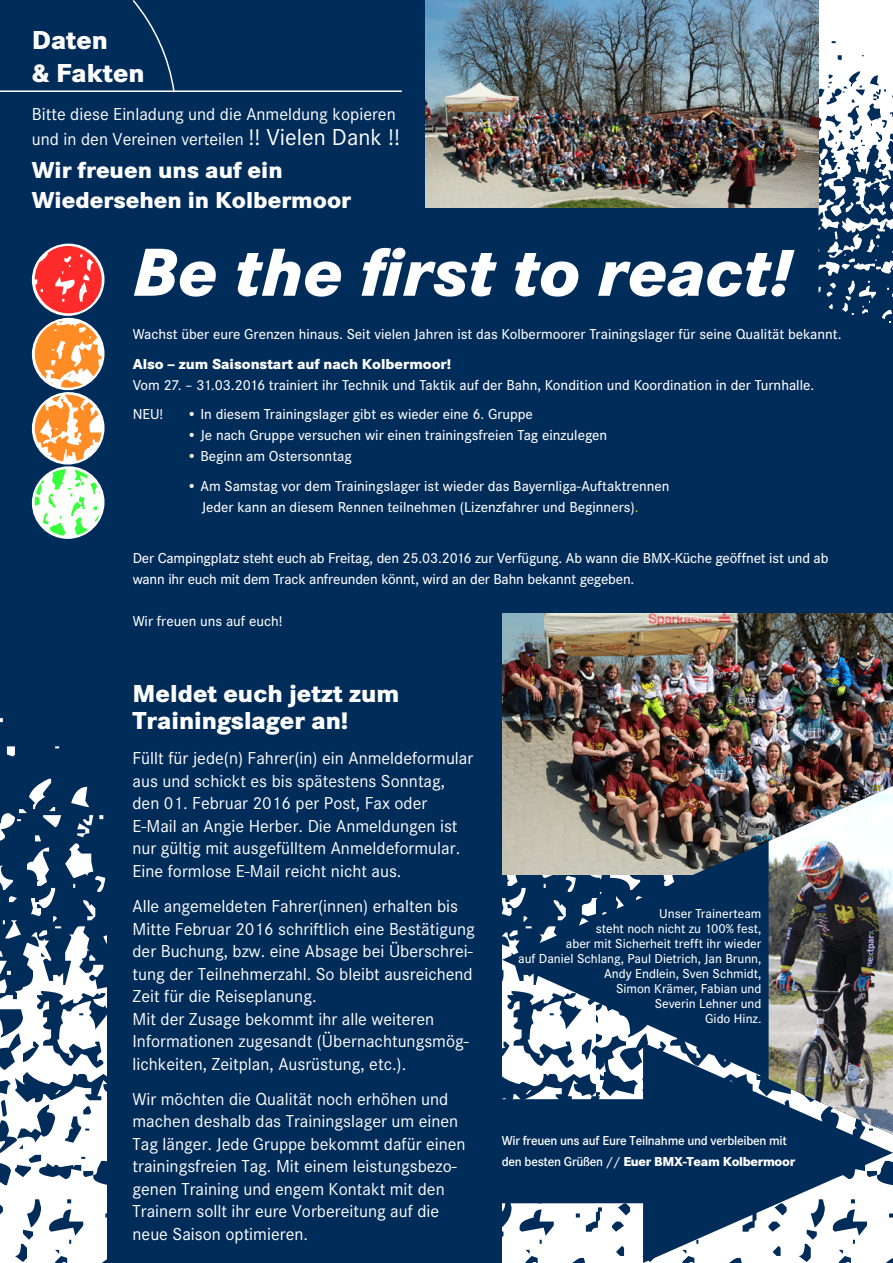
<style>
.page{position:relative;width:893px;height:1263px;background:#002c5a}
.page>*{position:absolute;margin:0;border:0;box-sizing:border-box;transform-origin:0 0}
.t1{font:italic 800 70.5px "Corporate S";color:#fff}
.t2{font:800 27px/33px "Corporate S";color:#fff}
.t3{font:800 25.5px/27px "Corporate S";color:#fff}
.t4{font:800 24px/30px "Corporate S";color:#fff}
.t5{font:18px/22.5px "Corporate S";color:#fff}
.t6{font:500 15px/21px "Corporate S";color:#fff}
.t7{font:800 15px "Corporate S";color:#fff}
.t8{font:500 13.5px/15px "Corporate S";color:#fff;text-align:right}
.t9{font:600 13.5px/21px "Corporate S";letter-spacing:-.02em;color:#fff}
.s1{font-size:24px}
.s2{color:#cbd300}
.s3{font-weight:800}
</style>
<div class="page">
<svg style="left:502px;top:1135px;width:391px;height:128px;fill:#002c5a"></svg>
<hr style="left:0;top:90px;width:402px;height:2px;background:#fff">
<img style="left:502px;top:614px;width:391px;height:172px">
<svg style="left:131px;top:0;width:45px;height:94px;background:#0d3662"></svg>
<svg style="left:502px;top:786px;width:267px;height:349px;background:#455d77"></svg>
<img style="left:769px;top:786px;width:124px;height:349px">
<svg style="left:819px;top:0;width:74px;height:323px"></svg>
<div style="left:107px;top:716px;width:395px;height:547px;background:#002c5a"></div>
<svg style="left:31px;top:243px;width:74px;height:297px"></svg>
<img style="left:425px;top:0;width:394px;height:208px">
<h2 class="t2" style="left:32px;top:24px;width:114px">Daten<br>&amp; Fakten</h2>
<p class="t5" style="left:32px;top:101px;width:370px;line-height:25.5px">Bitte diese Einladung und die Anmeldung kopieren und in den Vereinen verteilen <span class="s1">!! Vielen Dank !!</span></p>
<h3 class="t4" style="left:32px;top:155px;width:321px">Wir freuen uns auf ein<br>Wiedersehen in Kolbermoor</h3>
<h1 class="t1" style="left:133px;top:230px;width:661px">Be the first to react!</h1>
<p class="t6" style="left:133px;top:324px;width:710px">Wachst über eure Grenzen hinaus. Seit vielen Jahren ist das Kolbermoorer Trainingslager für seine Qualität bekannt.</p>
<p class="t7" style="left:133px;top:355px;width:320px">Also – zum Saisonstart auf nach Kolbermoor!</p>
<p class="t6" style="left:133px;top:370px;width:683px;line-height:29.5px">Vom 27. – 31.03.2016 trainiert ihr Technik und Taktik auf der Bahn, Kondition und Koordination in der Turnhalle.<br>NEU!</p>
<p class="t6" style="left:187px;top:404px;width:348px">• In diesem Trainingslager gibt es wieder eine 6. Gruppe</p>
<p class="t6" style="left:187px;top:425px;width:422px">• Je nach Gruppe versuchen wir einen trainingsfreien Tag einzulegen</p>
<p class="t6" style="left:187px;top:446px;width:167px">• Beginn am Ostersonntag</p>
<p class="t6" style="left:202px;top:476px;width:469px;text-indent:-15px">• Am Samstag vor dem Trainingslager ist wieder das Bayernliga-Auftaktrennen<br>Jeder kann an diesem Rennen teilnehmen (Lizenzfahrer und Beginners)<span class="s2">.</span></p>
<p class="t6" style="left:133px;top:547px;width:697px">Der Campingplatz steht euch ab Freitag, den 25.03.2016 zur Verfügung. Ab wann die BMX-Küche geöffnet ist und ab wann ihr euch mit dem Track anfreunden könnt, wird an der Bahn bekannt gegeben.</p>
<p class="t6" style="left:133px;top:610px;width:151px">Wir freuen uns auf euch!</p>
<h3 class="t3" style="left:133px;top:680px;width:268px">Meldet euch jetzt zum<br>Trainingslager an!</h3>
<p class="t5" style="left:133px;top:747px;width:342px">Füllt für jede(n) Fahrer(in) ein Anmeldeformular aus und schickt es bis spätestens Sonntag, den 01. Februar 2016 per Post, Fax oder E-Mail an Angie Herber. Die Anmeldungen ist nur gültig mit ausgefülltem Anmeldeformular.<br>Eine formlose E-Mail reicht nicht aus.</p>
<p class="t5" style="left:133px;top:895px;width:344px">Alle angemeldeten Fahrer(innen) erhalten bis Mitte Februar 2016 schriftlich eine Bestätigung der Buchung, bzw. eine Absage bei Überschrei&shy;tung der Teilnehmerzahl. So bleibt ausreichend Zeit für die Reiseplanung.<br>Mit der Zusage bekommt ihr alle weiteren Informationen zugesandt (Übernachtungsmög&shy;lichkeiten, Zeitplan, Ausrüstung, etc.).</p>
<p class="t5" style="left:133px;top:1088px;width:335px">Wir möchten die Qualität noch erhöhen und machen deshalb das Trainingslager um einen Tag länger. Jede Gruppe bekommt dafür einen trainingsfreien Tag. Mit einem leistungsbezo&shy;genen Training und engem Kontakt mit den Trainern sollt ihr eure Vorbereitung auf die neue Saison optimieren.</p>
<p class="t8" style="left:518px;top:905px;width:245px">Unser Trainerteam<br>steht noch nicht zu 100% fest,<br>aber mit Sicherheit trefft ihr wieder<br>auf Daniel Schlang, Paul Dietrich, Jan Brunn,<br>Andy Endlein, Sven Schmidt,<br>Simon Krämer, Fabian und<br>Severin Lehner und<br>Gido Hinz.</p>
<p class="t9" style="left:502px;top:1130px;width:295px">Wir freuen uns auf Eure Teilnahme und verbleiben mit den besten Grüßen // <span class="s3">Euer BMX-Team Kolbermoor</span></p>
</div>
